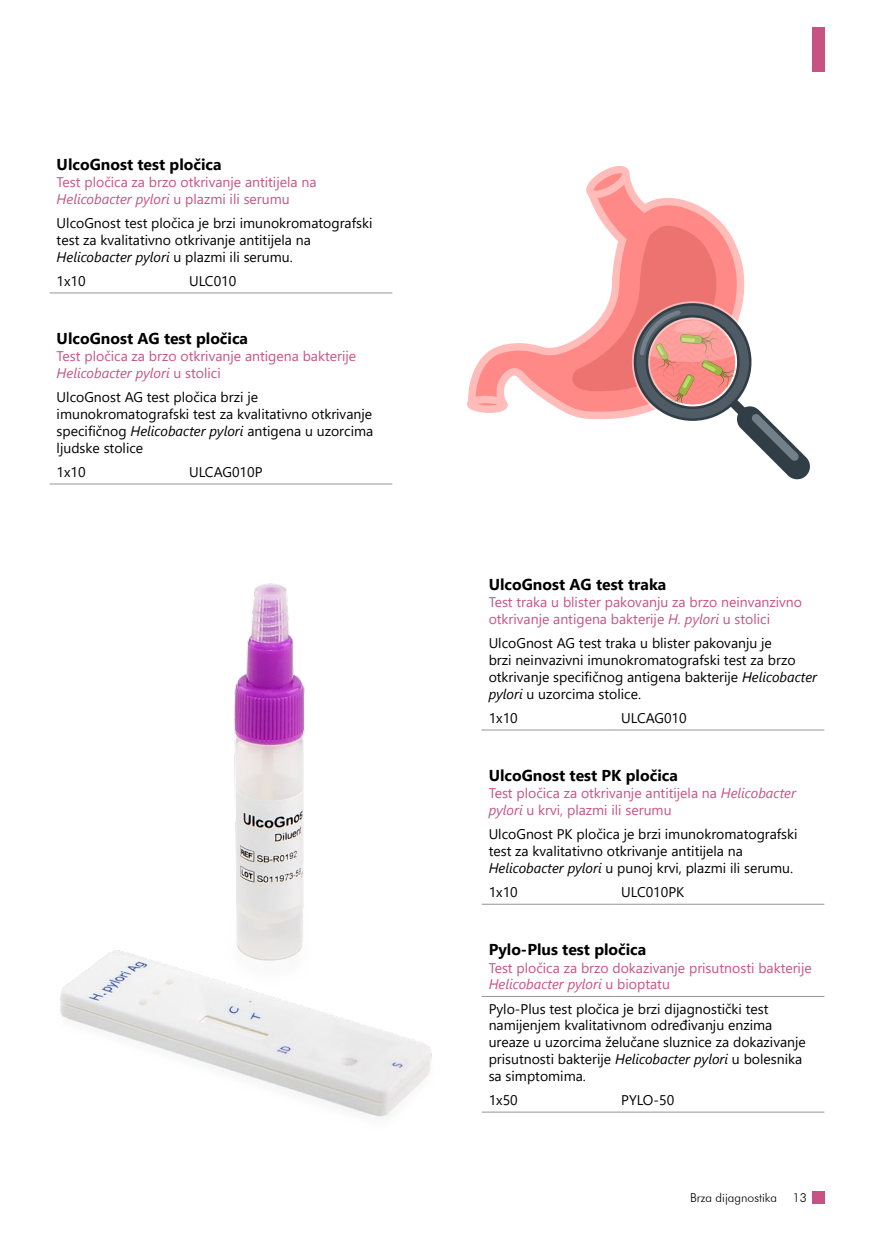
<style>
.page{position:relative;width:874px;height:1241px;background:#fff}
.page>*{position:absolute;margin:0;border:0;box-sizing:border-box;transform-origin:0 0}
.t1{font:700 15.75px "Segoe UI";color:#000}
.t2{font:14px/16.8px "Segoe UI";color:#000}
.t3{font:14px/16.8px "Segoe UI";color:#c75385}
.t4{font:300 12.25px "Futura BT";color:#000}
.s1{font-style:italic}
</style>
<div class="page">
<svg style="left:467px;top:166px;width:165px;height:249px"></svg>
<svg style="left:593px;top:173px;width:29px;height:11px"></svg>
<svg style="left:475px;top:184px;width:249px;height:228px"></svg>
<svg style="left:569px;top:226px;width:241px;height:254px"></svg>
<img style="left:49px;top:483px;width:383px;height:634px">
<div style="left:811px;top:1191px;width:12px;height:12px;background:#c75385"></div>
<div style="left:811px;top:27px;width:12px;height:45px;background:#c75385"></div>
<hr style="left:50px;top:292px;width:132px;height:1px;background:#939598">
<hr style="left:182px;top:292px;width:210px;height:1px;background:#939598">
<hr style="left:50px;top:483px;width:132px;height:1px;background:#939598">
<hr style="left:182px;top:483px;width:210px;height:1px;background:#939598">
<hr style="left:481px;top:729px;width:133px;height:1px;background:#939598">
<hr style="left:614px;top:729px;width:209px;height:1px;background:#939598">
<hr style="left:481px;top:903px;width:133px;height:1px;background:#939598">
<hr style="left:614px;top:903px;width:209px;height:1px;background:#939598">
<hr style="left:481px;top:995px;width:133px;height:1px;background:#939598">
<hr style="left:614px;top:995px;width:209px;height:1px;background:#939598">
<hr style="left:481px;top:1111px;width:133px;height:1px;background:#939598">
<hr style="left:614px;top:1111px;width:209px;height:1px;background:#939598">
<p class="t1" style="left:57px;top:149px;width:166px">UlcoGnost test pločica</p>
<p class="t3" style="left:57px;top:172px;width:261px">Test pločica za brzo otkrivanje antitijela na<br><span class="s1">Helicobacter pylori</span> u plazmi ili serumu</p>
<p class="t2" style="left:57px;top:213px;width:317px">UlcoGnost test pločica je brzi imunokromatografski test za kvalitativno otkrivanje antitijela na<br><span class="s1">Helicobacter pylori</span> u plazmi ili serumu.</p>
<p class="t2" style="left:57px;top:271px;width:31px">1x10</p>
<p class="t2" style="left:189px;top:271px;width:49px">ULC010</p>
<p class="t1" style="left:57px;top:323px;width:193px">UlcoGnost AG test pločica</p>
<p class="t3" style="left:57px;top:346px;width:301px">Test pločica za brzo otkrivanje antigena bakterije<br><span class="s1">Helicobacter pylori</span> u stolici</p>
<p class="t2" style="left:57px;top:387px;width:318px">UlcoGnost AG test pločica brzi je imunokromatografski test za kvalitativno otkrivanje specifičnog <span class="s1">Helicobacter pylori</span> antigena u uzorcima ljudske stolice</p>
<p class="t2" style="left:57px;top:462px;width:31px">1x10</p>
<p class="t2" style="left:189px;top:462px;width:75px">ULCAG010P</p>
<p class="t1" style="left:488px;top:569px;width:179px">UlcoGnost AG test traka</p>
<p class="t3" style="left:488px;top:592px;width:315px">Test traka u blister pakovanju za brzo neinvanzivno otkrivanje antigena bakterije <span class="s1">H. pylori</span> u stolici</p>
<p class="t2" style="left:488px;top:633px;width:330px">UlcoGnost AG test traka u blister pakovanju je<br>brzi neinvazivni imunokromatografski test za brzo otkrivanje specifičnog antigena bakterije <span class="s1">Helicobacter pylori</span> u uzorcima stolice.</p>
<p class="t2" style="left:488px;top:708px;width:31px">1x10</p>
<p class="t2" style="left:621px;top:708px;width:67px">ULCAG010</p>
<p class="t1" style="left:488px;top:760px;width:190px">UlcoGnost test PK pločica</p>
<p class="t3" style="left:488px;top:783px;width:308px">Test pločica za otkrivanje antitijela na <span class="s1">Helicobacter pylori</span> u krvi, plazmi ili serumu</p>
<p class="t2" style="left:488px;top:824px;width:310px">UlcoGnost PK pločica je brzi imunokromatografski test za kvalitativno otkrivanje antitijela na<br><span class="s1">Helicobacter pylori</span> u punoj krvi, plazmi ili serumu.</p>
<p class="t2" style="left:488px;top:882px;width:31px">1x10</p>
<p class="t2" style="left:621px;top:882px;width:64px">ULC010PK</p>
<p class="t1" style="left:488px;top:934px;width:159px">Pylo-Plus test pločica</p>
<p class="t3" style="left:488px;top:957px;width:324px">Test pločica za brzo dokazivanje prisutnosti bakterije<br><span class="s1">Helicobacter pylori</span> u bioptatu</p>
<p class="t2" style="left:488px;top:998px;width:318px">Pylo-Plus test pločica je brzi dijagnostički test namijenjem kvalitativnom određivanju enzima ureaze u uzorcima želučane sluznice za dokazivanje prisutnosti bakterije <span class="s1">Helicobacter pylori</span> u bolesnika sa simptomima.</p>
<p class="t2" style="left:488px;top:1090px;width:31px">1x50</p>
<p class="t2" style="left:621px;top:1090px;width:54px">PYLO-50</p>
<p class="t4" style="left:689px;top:1190px;width:88px">Brza dijagnostika</p>
<p class="t4" style="left:792px;top:1190px;width:16px">13</p>
</div>
